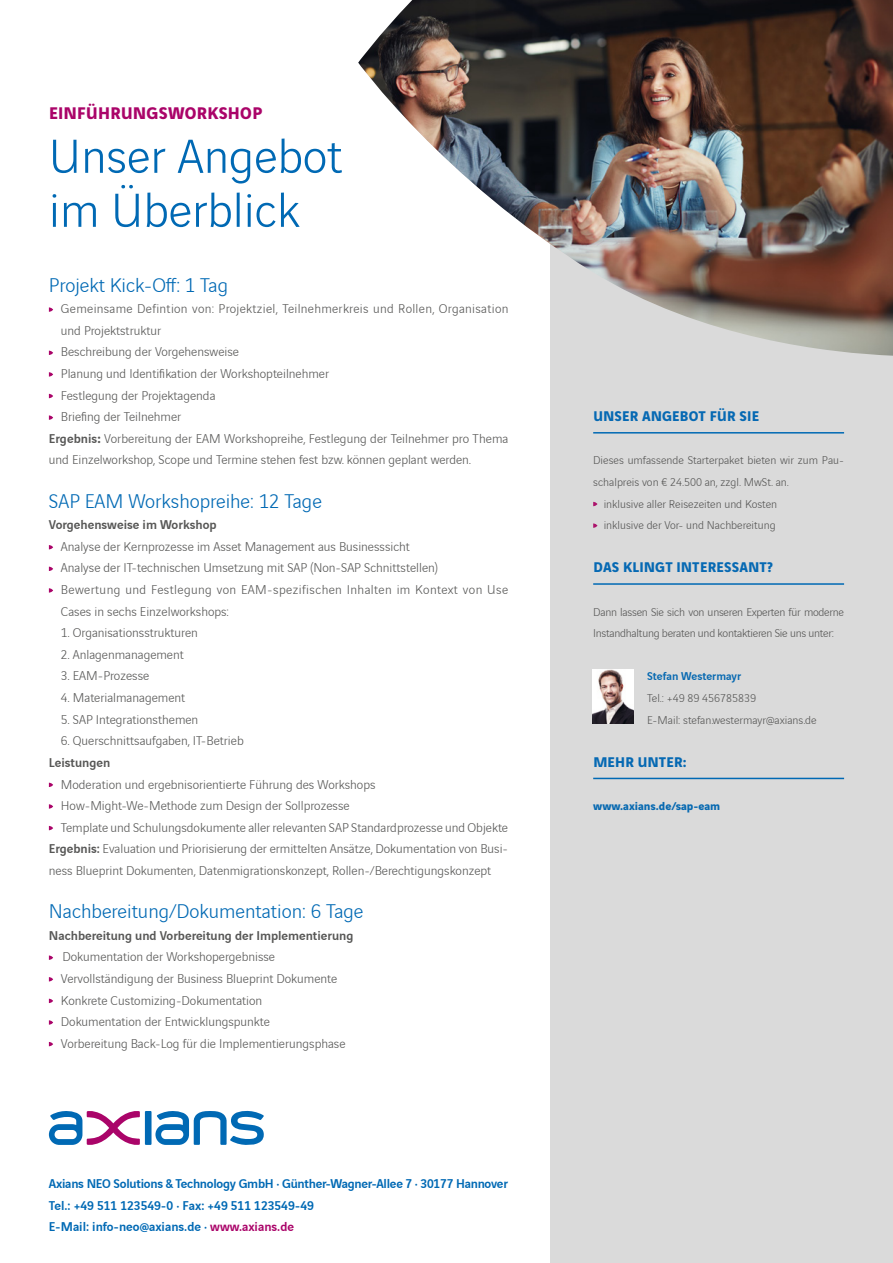
<style>
.page{position:relative;width:893px;height:1263px;background:#fff}
.page>*{position:absolute;margin:0;border:0;box-sizing:border-box;transform-origin:0 0}
.t1{font:300 51px/54px "Vinci Sans";color:#0069b4}
.t2{font:300 21px "Vinci Sans";color:#0069b4}
.t3{font:700 18px "Vinci Sans";letter-spacing:.02em;color:#aa0469}
.t4{font:700 15px "Vinci Sans";letter-spacing:.02em;color:#0669b3}
.t5{font:300 13.5px/21.6px "Vinci Sans";color:#575756}
.t6{font:500 13.5px/21.6px "Vinci Sans";letter-spacing:-.02em;color:#0069b4}
.t7{font:500 13.5px "Vinci Sans";color:#575756}
.t8{font:300 13.5px "Vinci Sans";letter-spacing:.025em;color:#575756}
.t9{font:300 12px/21.6px "Vinci Sans";color:#575756}
.t10{font:300 12px/21.6px "Vinci Sans";letter-spacing:-.02em;color:#575756}
.t11{font:700 12px "Vinci Sans";color:#0769b1}
.t12{font:500 12px "Vinci Sans";color:#0769b1}
.s1{font-weight:500}
.s2{font-weight:700}
.s3{color:#aa0469}
</style>
<div class="page">
<div style="left:551px;top:86px;width:342px;height:1177px;background:#dadada"></div>
<img style="left:358px;top:0;width:535px;height:356px">
<hr style="left:593px;top:432px;width:251px;height:2px;background:#0069b4">
<svg style="left:593px;top:502px;width:4px;height:4px"></svg>
<svg style="left:593px;top:523px;width:4px;height:5px"></svg>
<hr style="left:593px;top:583px;width:251px;height:2px;background:#0069b4">
<hr style="left:593px;top:778px;width:251px;height:1px;background:#0069b4">
<svg style="left:49px;top:307px;width:4px;height:5px"></svg>
<svg style="left:49px;top:351px;width:4px;height:4px"></svg>
<svg style="left:49px;top:372px;width:4px;height:5px"></svg>
<svg style="left:49px;top:394px;width:4px;height:4px"></svg>
<svg style="left:49px;top:415px;width:4px;height:5px"></svg>
<svg style="left:49px;top:545px;width:4px;height:4px"></svg>
<svg style="left:49px;top:567px;width:4px;height:4px"></svg>
<svg style="left:49px;top:588px;width:4px;height:5px"></svg>
<svg style="left:49px;top:783px;width:4px;height:4px"></svg>
<svg style="left:49px;top:804px;width:4px;height:5px"></svg>
<svg style="left:49px;top:826px;width:4px;height:4px"></svg>
<svg style="left:49px;top:955px;width:4px;height:5px"></svg>
<svg style="left:49px;top:977px;width:4px;height:4px"></svg>
<svg style="left:49px;top:999px;width:4px;height:4px"></svg>
<svg style="left:49px;top:1020px;width:4px;height:5px"></svg>
<svg style="left:49px;top:1042px;width:4px;height:4px"></svg>
<div style="left:145px;top:1111px;width:7px;height:34px;background:#0069b4"></div>
<svg style="left:49px;top:1111px;width:91px;height:34px"></svg>
<svg style="left:155px;top:1111px;width:109px;height:34px"></svg>
<img style="left:593px;top:670px;width:41px;height:54px">
<h3 class="t3" style="left:49px;top:99px;width:215px">EINFÜHRUNGSWORKSHOP</h3>
<h1 class="t1" style="left:49px;top:125px;width:295px">Unser Angebot im Überblick</h1>
<h2 class="t2" style="left:49px;top:270px;width:181px">Projekt Kick-Off: 1 Tag</h2>
<p class="t8" style="left:61px;top:299px;width:449px">Gemeinsame Defintion von: Projektziel, Teilnehmerkreis und Rollen, Organisation</p>
<p class="t5" style="left:61px;top:318px;width:102px">und Projektstruktur</p>
<p class="t5" style="left:61px;top:340px;width:180px">Beschreibung der Vorgehensweise</p>
<p class="t5" style="left:61px;top:362px;width:270px">Planung und Identifikation der Workshopteilnehmer</p>
<p class="t5" style="left:61px;top:383px;width:156px">Festlegung der Projektagenda</p>
<p class="t5" style="left:61px;top:405px;width:122px">Briefing der Teilnehmer</p>
<p class="t5" style="left:49px;top:426px;width:461px"><span class="s1">Ergebnis</span><span class="s2">:</span> Vorbereitung der EAM Workshopreihe, Festlegung der Teilnehmer pro Thema</p>
<p class="t5" style="left:49px;top:448px;width:424px">und Einzelworkshop, Scope und Termine stehen fest bzw. können geplant werden.</p>
<h2 class="t2" style="left:49px;top:486px;width:275px">SAP EAM Workshopreihe: 12 Tage</h2>
<p class="t7" style="left:49px;top:514px;width:169px">Vorgehensweise im Workshop</p>
<p class="t5" style="left:61px;top:534px;width:449px">Analyse der Kernprozesse im Asset Management aus Businesssicht<br>Analyse der IT-technischen Umsetzung mit SAP (Non-SAP Schnittstellen)<br>Bewertung und Festlegung von EAM-spezifischen Inhalten im Kontext von Use Cases in sechs Einzelworkshops:</p>
<p class="t5" style="left:61px;top:621px;width:139px">1. Organisationsstrukturen</p>
<p class="t5" style="left:61px;top:642px;width:124px">2. Anlagenmanagement</p>
<p class="t5" style="left:61px;top:664px;width:90px">3. EAM-Prozesse</p>
<p class="t5" style="left:61px;top:686px;width:126px">4. Materialmanagement</p>
<p class="t5" style="left:61px;top:707px;width:139px">5. SAP Integrationsthemen</p>
<p class="t5" style="left:61px;top:729px;width:184px">6. Querschnittsaufgaben, IT-Betrieb</p>
<p class="t7" style="left:49px;top:752px;width:63px">Leistungen</p>
<p class="t5" style="left:61px;top:772px;width:316px">Moderation und ergebnisorientierte Führung des Workshops</p>
<p class="t5" style="left:61px;top:794px;width:290px">How-Might-We-Methode zum Design der Sollprozesse</p>
<p class="t5" style="left:61px;top:815px;width:449px">Template und Schulungsdokumente aller relevanten SAP Standardprozesse und Objekte</p>
<p class="t5" style="left:49px;top:837px;width:461px"><span class="s1">Ergebnis:</span> Evaluation und Priorisierung der ermittelten Ansätze, Dokumentation von Busi-</p>
<p class="t5" style="left:49px;top:858px;width:444px">ness Blueprint Dokumenten, Datenmigrationskonzept, Rollen-/Berechtigungskonzept</p>
<h2 class="t2" style="left:49px;top:896px;width:316px">Nachbereitung/Dokumentation: 6 Tage</h2>
<p class="t7" style="left:49px;top:925px;width:306px">Nachbereitung und Vorbereitung der Implementierung</p>
<p class="t5" style="left:61px;top:945px;width:286px">Dokumentation der Workshopergebnisse Vervollständigung der Business Blueprint Dokumente Konkrete Customizing-Dokumentation Dokumentation der Entwicklungspunkte<br>Vorbereitung Back-Log für die Implementierungsphase</p>
<p class="t6" style="left:49px;top:1172px;width:461px">Axians NEO Solutions &amp; Technology GmbH · Günther-Wagner-Allee 7 · 30177 Hannover<br>Tel.: +49 511 123549-0 · Fax: +49 511 123549-49<br>E-Mail: info-neo@axians.de · <span class="s3">www.axians.de</span></p>
<p class="t4" style="left:593px;top:404px;width:167px">UNSER ANGEBOT FÜR SIE</p>
<p class="t9" style="left:593px;top:449px;width:252px">Dieses umfassende Starterpaket bieten wir zum Pau-</p>
<p class="t9" style="left:593px;top:470px;width:197px">schalpreis von € 24.500 an, zzgl. MwSt. an.</p>
<p class="t9" style="left:604px;top:492px;width:175px">inklusive aller Reisezeiten und Kosten</p>
<p class="t9" style="left:604px;top:513px;width:173px">inklusive der Vor- und Nachbereitung</p>
<p class="t4" style="left:593px;top:556px;width:181px">DAS KLINGT INTERESSANT?</p>
<p class="t10" style="left:593px;top:600px;width:252px">Dann lassen Sie sich von unseren Experten für moderne<br>Instandhaltung beraten und kontaktieren Sie uns unter:</p>
<p class="t12" style="left:647px;top:667px;width:95px">Stefan Westermayr</p>
<p class="t9" style="left:647px;top:686px;width:171px">Tel.: +49 89 456785839<br>E-Mail: stefan.westermayr@axians.de</p>
<p class="t4" style="left:593px;top:750px;width:95px">MEHR UNTER:</p>
<p class="t11" style="left:593px;top:797px;width:129px">www.axians.de/sap-eam</p>
</div>
